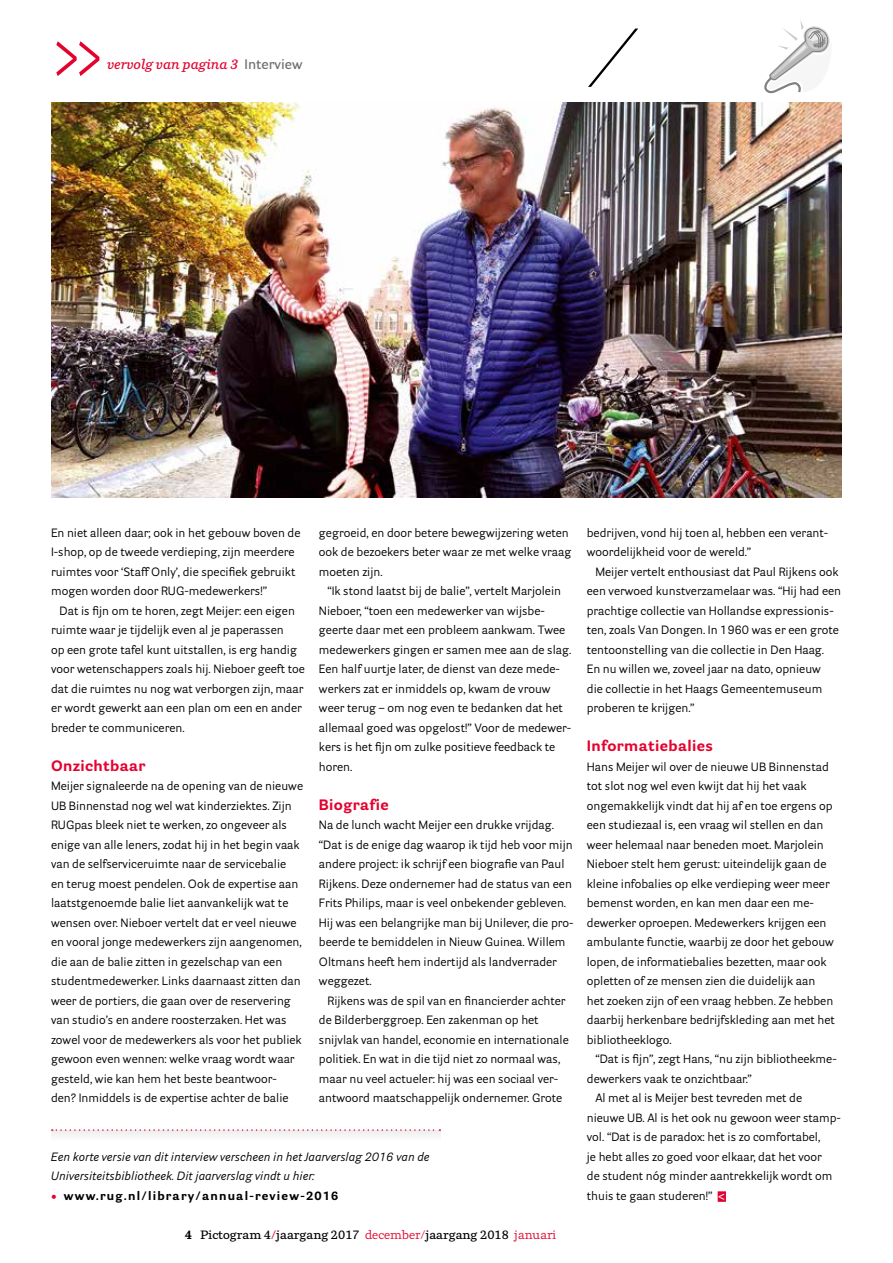
<style>
.page{position:relative;width:893px;height:1263px;background:#fff}
.page>*{position:absolute;margin:0;border:0;box-sizing:border-box;transform-origin:0 0}
.t1{font:72px "Parry";color:#e4032e;scale:.7 1}
.t2{font:700 15px "Parry Grotesque";letter-spacing:.025em;color:#e4032e}
.t3{font:italic 600 13.5px "Parry";color:#e4032e}
.t4{font:12px/19.5px "Parry Grotesque";color:#000}
.t5{font:italic 12px/19.5px "Parry Grotesque";color:#000}
.t6{font:600 12px "Parry";color:#000}
.t7{font:700 12px "Parry Grotesque";letter-spacing:.1em;color:#000}
.s1{font-family:"Parry Grotesque";font-style:normal;color:#706f6f}
.s2{font-weight:400;color:#e4032e}
.s3{font-weight:700}
.s4{color:#e4032e}
.s5{font-family:"Parry";font-weight:600;color:#fff}
</style>
<div class="page">
<svg style="left:764px;top:20px;width:66px;height:74px"></svg>
<svg style="left:588px;top:28px;width:51px;height:59px"></svg>
<div style="left:51px;top:1130px;width:389px;height:13px;background:#f7f7f7"></div>
<svg style="left:52px;top:1129px;width:388px;height:2px"></svg>
<div style="left:718px;top:1191px;width:8px;height:11px;background:#e4032e"></div>
<img style="left:51px;top:102px;width:791px;height:396px">
<h1 class="t1" style="left:51px;top:14px;width:77px">&gt;&gt;</h1>
<p class="t3" style="left:107px;top:56px;width:197px">vervolg van pagina 3 <span class="s1">Interview</span></p>
<p class="t4" style="left:51px;top:523px;width:251px">En niet alleen daar; ook in het gebouw boven de I-shop, op de tweede verdieping, zijn meerdere ruimtes voor ‘Staff Only’, die specifiek gebruikt mogen worden door RUG-medewerkers!”</p>
<p class="t4" style="left:51px;top:601px;width:255px;text-indent:9px">Dat is fijn om te horen, zegt Meijer: een eigen ruimte waar je tijdelijk even al je paperassen<br>op een grote tafel kunt uitstallen, is erg handig voor wetenschappers zoals hij. Nieboer geeft toe dat die ruimtes nu nog wat verborgen zijn, maar er wordt gewerkt aan een plan om een en ander breder te communiceren.</p>
<p class="t2" style="left:51px;top:756px;width:96px">Onzichtbaar</p>
<p class="t4" style="left:51px;top:776px;width:254px">Meijer signaleerde na de opening van de nieuwe UB Binnenstad nog wel wat kinderziektes. Zijn RUGpas bleek niet te werken, zo ongeveer als enige van alle leners, zodat hij in het begin vaak van de selfserviceruimte naar de servicebalie<br>en terug moest pendelen. Ook de expertise aan laatstgenoemde balie liet aanvankelijk wat te wensen over. Nieboer vertelt dat er veel nieuwe en vooral jonge medewerkers zijn aangenomen, die aan de balie zitten in gezelschap van een studentmedewerker. Links daarnaast zitten dan weer de portiers, die gaan over de reservering van studio’s en andere roosterzaken. Het was zowel voor de medewerkers als voor het publiek gewoon even wennen: welke vraag wordt waar gesteld, wie kan hem het beste beantwoor&shy;den? Inmiddels is de expertise achter de balie</p>
<p class="t4" style="left:319px;top:523px;width:254px">gegroeid, en door betere bewegwijzering weten ook de bezoekers beter waar ze met welke vraag moeten zijn.</p>
<p class="t4" style="left:319px;top:581px;width:254px;text-indent:9px">“Ik stond laatst bij de balie”, vertelt Marjolein Nieboer, “toen een medewerker van wijsbe&shy;geerte daar met een probleem aankwam. Twee medewerkers gingen er samen mee aan de slag.<br>Een half uurtje later, de dienst van deze mede&shy;werkers zat er inmiddels op, kwam de vrouw weer terug – om nog even te bedanken dat het allemaal goed was opgelost!” Voor de medewer&shy;kers is het fijn om zulke positieve feedback te horen.</p>
<p class="t2" style="left:319px;top:795px;width:71px">Biografie</p>
<p class="t4" style="left:319px;top:815px;width:256px">Na de lunch wacht Meijer een drukke vrijdag. “Dat is de enige dag waarop ik tijd heb voor mijn andere project: ik schrijf een biografie van Paul Rijkens. Deze ondernemer had de status van een Frits Philips, maar is veel onbekender gebleven.<br>Hij was een belangrijke man bij Unilever, die pro&shy;beerde te bemiddelen in Nieuw Guinea. Willem Oltmans heeft hem indertijd als landverrader weggezet.</p>
<p class="t4" style="left:319px;top:990px;width:251px;text-indent:9px">Rijkens was de spil van en financierder achter de Bilderberggroep. Een zakenman op het snijvlak van handel, economie en internationale politiek. En wat in die tijd niet zo normaal was, maar nu veel actueler: hij was een sociaal ver&shy;antwoord maatschappelijk ondernemer. Grote</p>
<p class="t5" style="left:51px;top:1146px;width:380px">Een korte versie van dit interview verscheen in het Jaarverslag 2016 van de<br>Universiteitsbibliotheek. Dit jaarverslag vindt u hier:</p>
<p class="t7" style="left:51px;top:1188px;width:289px"><span class="s2">•</span> www.rug.nl/library/annual-review-2016</p>
<p class="t6" style="left:185px;top:1227px;width:373px"><span class="s3">4</span> Pictogram 4<span class="s4">/</span>jaargang 2017 <span class="s2">december/</span>jaargang 2018 <span class="s2">januari</span></p>
<p class="t4" style="left:587px;top:523px;width:243px">bedrijven, vond hij toen al, hebben een verant&shy;woordelijkheid voor de wereld.”</p>
<p class="t4" style="left:587px;top:562px;width:256px;text-indent:9px">Meijer vertelt enthousiast dat Paul Rijkens ook een verwoed kunstverzamelaar was. “Hij had een prachtige collectie van Hollandse expressionis&shy;ten, zoals Van Dongen. In 1960 was er een grote tentoonstelling van die collectie in Den Haag.<br>En nu willen we, zoveel jaar na dato, opnieuw<br>die collectie in het Haags Gemeentemuseum proberen te krijgen.”</p>
<p class="t2" style="left:587px;top:736px;width:128px">Informatiebalies</p>
<p class="t4" style="left:587px;top:756px;width:250px">Hans Meijer wil over de nieuwe UB Binnenstad tot slot nog wel even kwijt dat hij het vaak ongemakkelijk vindt dat hij af en toe ergens op een studiezaal is, een vraag wil stellen en dan weer helemaal naar beneden moet. Marjolein Nieboer stelt hem gerust: uiteindelijk gaan de kleine infobalies op elke verdieping weer meer bemenst worden, en kan men daar een me&shy;dewerker oproepen. Medewerkers krijgen een ambulante functie, waarbij ze door het gebouw lopen, de informatiebalies bezetten, maar ook opletten of ze mensen zien die duidelijk aan het zoeken zijn of een vraag hebben. Ze hebben daarbij herkenbare bedrijfskleding aan met het bibliotheeklogo.</p>
<p class="t4" style="left:595px;top:1049px;width:243px">“Dat is fijn”, zegt Hans, “nu zijn bibliotheekme-</p>
<p class="t4" style="left:587px;top:1068px;width:167px">dewerkers vaak te onzichtbaar.”</p>
<p class="t4" style="left:595px;top:1088px;width:208px">Al met al is Meijer best tevreden met de</p>
<p class="t4" style="left:587px;top:1107px;width:256px">nieuwe UB. Al is het ook nu gewoon weer stamp-</p>
<p class="t4" style="left:587px;top:1127px;width:235px">vol. “Dat is de paradox: het is zo comfortabel,</p>
<p class="t4" style="left:587px;top:1146px;width:237px">je hebt alles zo goed voor elkaar, dat het voor</p>
<p class="t4" style="left:587px;top:1166px;width:247px">de student nóg minder aantrekkelijk wordt om</p>
<p class="t4" style="left:587px;top:1185px;width:141px">thuis te gaan studeren!” <span class="s5">&lt;</span></p>
</div>
